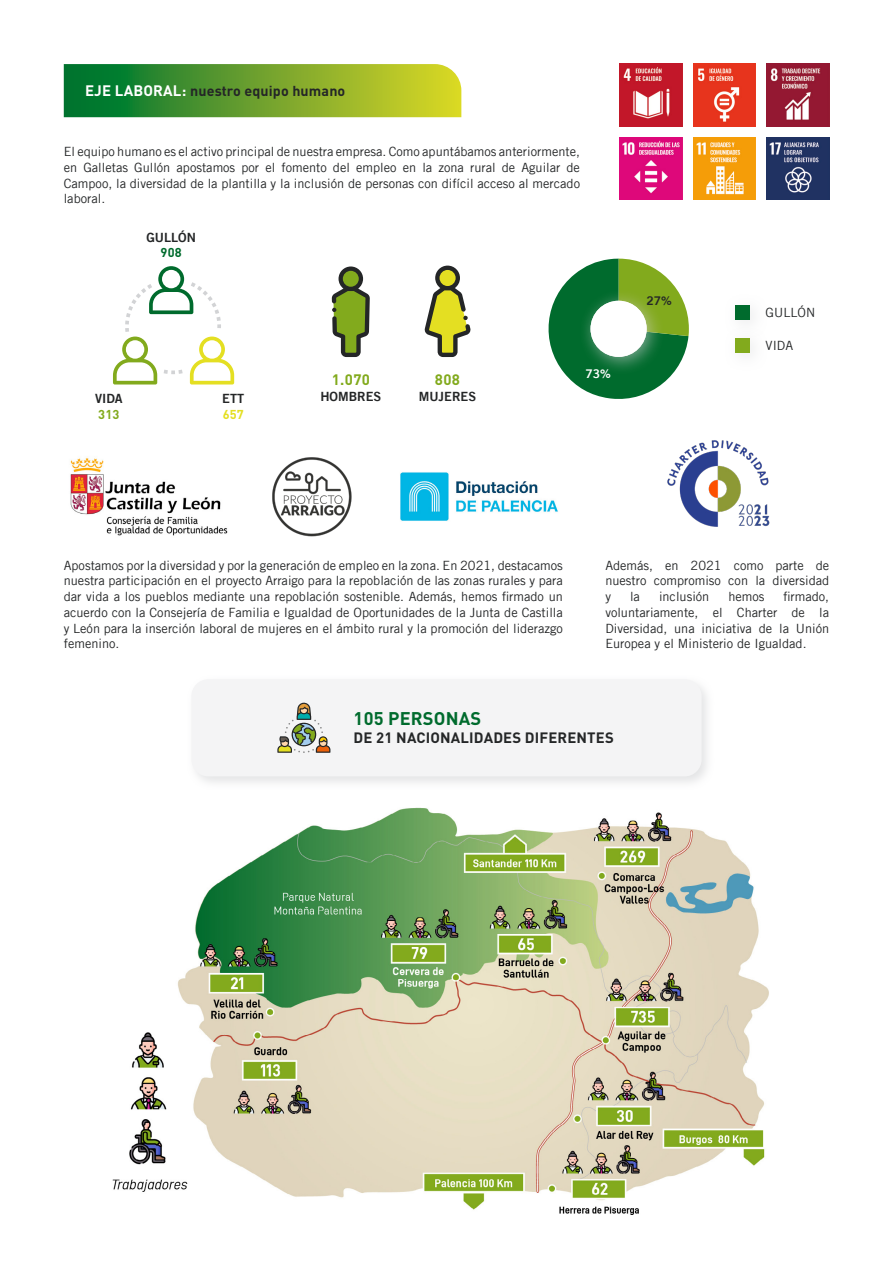
<style>
.page{position:relative;width:893px;height:1263px;background:#fff}
.page>*{position:absolute;margin:0;border:0;box-sizing:border-box;transform-origin:0 0}
.t1{font:700 18.15px "DIN";letter-spacing:.01em;color:#006b2d}
.t2{font:700 15px "DIN";letter-spacing:.025em;color:#82aa1d}
.t3{font:700 14.85px "DIN";letter-spacing:.01em;color:#242627}
.t4{font:700 14.25px "DIN";letter-spacing:.01em;color:#242627}
.t5{font:12.75px/15.8px "Trade Gothic LT";color:#242627;text-align:justify}
.t6{font:12.75px "Trade Gothic LT Bold Two";color:#242627}
.t7{font:700 12.75px "DIN";color:#006b2d}
.t8{font:700 12.75px "DIN";color:#82aa1d}
.t9{font:700 12.75px "DIN";color:#e4df22}
.t10{font:12px "Trade Gothic LT Bold Two";color:#fff}
.t11{font:12px "Trade Gothic LT Bold Two";color:#242627}
.s1{font-size:15px;color:#fff}
</style>
<div class="page">
<svg style="left:64px;top:64px;width:397px;height:53px;background:#6ba32d"></svg>
<img style="left:766px;top:64px;width:63px;height:62px">
<img style="left:766px;top:137px;width:63px;height:63px">
<img style="left:693px;top:64px;width:63px;height:62px">
<img style="left:693px;top:137px;width:63px;height:63px">
<img style="left:620px;top:64px;width:62px;height:62px">
<img style="left:620px;top:137px;width:62px;height:63px">
<svg style="left:113px;top:266px;width:121px;height:118px"></svg>
<svg style="left:332px;top:266px;width:38px;height:91px"></svg>
<svg style="left:424px;top:266px;width:47px;height:91px"></svg>
<svg style="left:548px;top:259px;width:141px;height:140px"></svg>
<div style="left:736px;top:305px;width:14px;height:14px;background:#006b2d"></div>
<div style="left:736px;top:338px;width:14px;height:14px;background:#82aa1d"></div>
<div style="left:578px;top:289px;width:87px;height:86px;background:#d2d3d5;opacity:.6"></div>
<div style="left:591px;top:301px;width:56px;height:56px;background:#fff;border-radius:50%"></div>
<img style="left:272px;top:457px;width:80px;height:80px">
<img style="left:400px;top:472px;width:158px;height:49px">
<img style="left:70px;top:458px;width:158px;height:78px">
<img style="left:667px;top:440px;width:103px;height:87px">
<div style="left:186px;top:674px;width:529px;height:116px;background:#d2d3d5;opacity:.6"></div>
<div style="left:191px;top:679px;width:511px;height:97px;background:#f4f4f5;border-radius:17px"></div>
<svg style="left:277px;top:702px;width:53px;height:51px"></svg>
<img style="left:112px;top:807px;width:657px;height:407px">
<p class="t4" style="left:85px;top:82px;width:262px"><span class="s1">EJE LABORAL:</span> nuestro equipo humano</p>
<p class="t5" style="left:64px;top:144px;width:518px">El equipo humano es el activo principal de nuestra empresa. Como apuntábamos anteriormente, en Galletas Gullón apostamos por el fomento del empleo en la zona rural de Aguilar de Campoo, la diversidad de la plantilla y la inclusión de personas con difícil acceso al mercado laboral.</p>
<p class="t6" style="left:146px;top:229px;width:51px">GULLÓN</p>
<p class="t7" style="left:161px;top:244px;width:23px">908</p>
<p class="t6" style="left:95px;top:391px;width:29px">VIDA</p>
<p class="t8" style="left:98px;top:406px;width:23px">313</p>
<p class="t6" style="left:222px;top:391px;width:23px">ETT</p>
<p class="t9" style="left:223px;top:406px;width:23px">657</p>
<p class="t2" style="left:332px;top:370px;width:40px">1.070</p>
<p class="t6" style="left:320px;top:388px;width:62px">HOMBRES</p>
<p class="t2" style="left:435px;top:370px;width:27px">808</p>
<p class="t6" style="left:419px;top:388px;width:59px">MUJERES</p>
<p class="t10" style="left:585px;top:366px;width:27px">73%</p>
<p class="t11" style="left:647px;top:293px;width:27px">27%</p>
<p class="t5" style="left:766px;top:304px;width:51px">GULLÓN</p>
<p class="t5" style="left:766px;top:337px;width:29px">VIDA</p>
<p class="t5" style="left:64px;top:557px;width:501px">Apostamos por la diversidad y por la generación de empleo en la zona. En 2021, destacamos nuestra participación en el proyecto Arraigo para la repoblación de las zonas rurales y para dar vida a los pueblos mediante una repoblación sostenible. Además, hemos firmado un acuerdo con la Consejería de Familia e Igualdad de Oportunidades de la Junta de Castilla y León para la inserción laboral de mujeres en el ámbito rural y la promoción del liderazgo femenino.</p>
<p class="t5" style="left:605px;top:557px;width:225px">Además, en 2021 como parte de nuestro compromiso con la diversidad y</p>
<p class="t5" style="left:605px;top:589px;width:225px;text-indent:178px">firmado, voluntariamente, el Charter de la Diversidad, una iniciativa de la Unión Europea y el Ministerio de Igualdad.</p>
<p class="t5" style="left:630px;top:589px;width:11px">la</p>
<p class="t5" style="left:659px;top:589px;width:52px">inclusión</p>
<p class="t5" style="left:728px;top:589px;width:38px">hemos</p>
<h1 class="t1" style="left:354px;top:707px;width:129px">105 PERSONAS</h1>
<p class="t3" style="left:354px;top:728px;width:262px">DE 21 NACIONALIDADES DIFERENTES</p>
</div>
